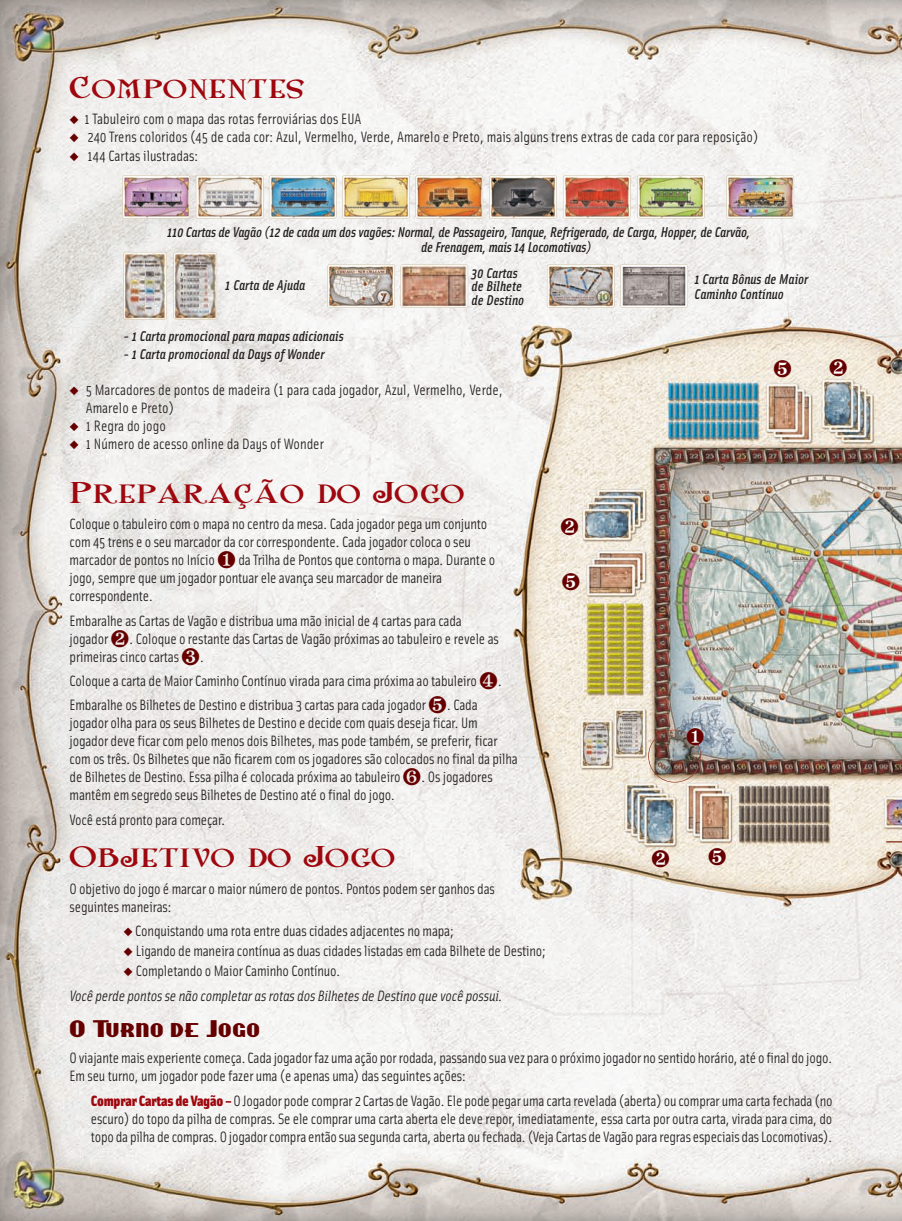
<style>
.page{position:relative;width:902px;height:1221px;background:#fff}
.page>*{position:absolute;margin:0;border:0;box-sizing:border-box;transform-origin:0 0}
.t1{font:25.5px "Shangri La NF Small Caps";letter-spacing:.035em;color:#9d070d;scale:1.18 1}
.t2{font:20.4px "Chippewa Falls NF";letter-spacing:.035em;color:#600;scale:1.18 1}
.t3{font:15px/18px "Solex";letter-spacing:-.015em;color:#231f20}
.t4{font:italic 15px "Solex";letter-spacing:-.015em;color:#231f20}
.t5{font:italic 500 14.25px/15px "Solex";color:#231f20}
.s1{font-weight:900;color:#9d070d}
</style>
<div class="page">
<img style="left:0;top:0;width:901px;height:1220px">
<div style="left:648px;top:729px;width:53px;height:53px;border:2px solid #954a35;border-radius:50%"></div>
<div style="left:560px;top:519px;width:17px;height:16px;background:#faf2e9;border-radius:50%"></div>
<svg style="left:886px;top:841px;width:15px;height:1px"></svg>
<img style="left:726px;top:175px;width:68px;height:44px">
<img style="left:122px;top:175px;width:68px;height:44px">
<svg style="left:196px;top:175px;width:67px;height:44px;background:#d2c9c0"></svg>
<img style="left:269px;top:175px;width:67px;height:44px">
<img style="left:342px;top:175px;width:141px;height:44px">
<svg style="left:489px;top:175px;width:67px;height:44px;background:#7d7772"></svg>
<img style="left:563px;top:175px;width:67px;height:44px">
<img style="left:637px;top:175px;width:67px;height:44px">
<img style="left:123px;top:252px;width:44px;height:67px">
<svg style="left:173px;top:252px;width:44px;height:67px;background:#b9b1a9"></svg>
<svg style="left:620px;top:264px;width:68px;height:44px;background:#aaa29e"></svg>
<img style="left:547px;top:264px;width:67px;height:44px">
<img style="left:327px;top:264px;width:141px;height:44px">
<svg style="left:70px;top:116px;width:9px;height:9px"></svg>
<svg style="left:70px;top:134px;width:9px;height:9px"></svg>
<svg style="left:70px;top:152px;width:9px;height:9px"></svg>
<svg style="left:70px;top:386px;width:9px;height:9px"></svg>
<svg style="left:70px;top:422px;width:9px;height:9px"></svg>
<svg style="left:70px;top:440px;width:9px;height:9px"></svg>
<svg style="left:218px;top:551px;width:17px;height:17px"></svg>
<svg style="left:111px;top:629px;width:18px;height:18px"></svg>
<svg style="left:182px;top:647px;width:17px;height:18px"></svg>
<svg style="left:480px;top:672px;width:17px;height:17px"></svg>
<svg style="left:429px;top:696px;width:17px;height:17px"></svg>
<svg style="left:403px;top:768px;width:17px;height:17px"></svg>
<svg style="left:124px;top:927px;width:9px;height:9px"></svg>
<svg style="left:124px;top:947px;width:9px;height:9px"></svg>
<svg style="left:124px;top:967px;width:9px;height:9px"></svg>
<svg style="left:686px;top:727px;width:18px;height:17px"></svg>
<svg style="left:774px;top:360px;width:17px;height:17px"></svg>
<svg style="left:829px;top:359px;width:17px;height:17px"></svg>
<svg style="left:561px;top:518px;width:17px;height:17px"></svg>
<svg style="left:562px;top:572px;width:17px;height:18px"></svg>
<svg style="left:652px;top:849px;width:17px;height:18px"></svg>
<svg style="left:708px;top:848px;width:17px;height:17px"></svg>
<h1 class="t1" style="left:70px;top:70px;width:200px">Componentes</h1>
<p class="t3" style="left:84px;top:110px;width:675px">1 Tabuleiro com o mapa das rotas ferroviárias dos EUA<br>240 Trens coloridos (45 de cada cor: Azul, Vermelho, Verde, Amarelo e Preto, mais alguns trens extras de cada cor para reposição)<br>144 Cartas ilustradas:</p>
<p class="t5" style="left:421px;top:224px;width:331px;text-indent:-254px">110 Cartas de Vagão (12 de cada um dos vagões: Normal, de Passageiro, Tanque, Refrigerado, de Carga, Hopper, de Carvão, de Frenagem, mais 14 Locomotivas)</p>
<p class="t5" style="left:471px;top:265px;width:54px;line-height:13.5px">30 Cartas de Bilhete de Destino</p>
<p class="t5" style="left:694px;top:271px;width:115px">1 Carta Bônus de Maior<br>Caminho Contínuo</p>
<p class="t5" style="left:225px;top:277px;width:82px">1 Carta de Ajuda</p>
<p class="t5" style="left:124px;top:327px;width:222px">- 1 Carta promocional para mapas adicionais</p>
<p class="t5" style="left:124px;top:345px;width:202px">- 1 Carta promocional da Days of Wonder</p>
<p class="t3" style="left:86px;top:380px;width:419px">5 Marcadores de pontos de madeira (1 para cada jogador, Azul, Vermelho, Verde, Amarelo e Preto)<br>1 Regra do jogo<br>1 Número de acesso online da Days of Wonder</p>
<h1 class="t1" style="left:70px;top:474px;width:336px">Preparação do Jogo</h1>
<p class="t3" style="left:70px;top:514px;width:419px">Coloque o tabuleiro com o mapa no centro da mesa. Cada jogador pega um conjunto com 45 trens e o seu marcador da cor correspondente. Cada jogador coloca o seu marcador de pontos no Início</p>
<p class="t3" style="left:70px;top:550px;width:427px;text-indent:169px">da Trilha de Pontos que contorna o mapa. Durante o jogo, sempre que um jogador pontuar ele avança seu marcador de maneira correspondente.</p>
<p class="t3" style="left:70px;top:611px;width:394px">Embaralhe as Cartas de Vagão e distribua uma mão inicial de 4 cartas para cada jogador</p>
<p class="t3" style="left:70px;top:629px;width:431px;text-indent:60px">. Coloque o restante das Cartas de Vagão próximas ao tabuleiro e revele as primeiras cinco cartas</p>
<p class="t3" style="left:70px;top:643px;width:409px;line-height:24.3px;text-indent:131px">.<br>Coloque a carta de Maior Caminho Contínuo virada para cima próxima ao tabuleiro</p>
<p class="t3" style="left:498px;top:671px;width:6px">.</p>
<p class="t3" style="left:70px;top:695px;width:449px;text-indent:377px">. Cada jogador olha para os seus Bilhetes de Destino e decide com quais deseja ficar. Um jogador deve ficar com pelo menos dois Bilhetes, mas pode também, se preferir, ficar com os três. Os Bilhetes que não ficarem com os jogadores são colocados no final da pilha de Bilhetes de Destino. Essa pilha é colocada próxima ao tabuleiro</p>
<p class="t3" style="left:70px;top:695px;width:358px">Embaralhe os Bilhetes de Destino e distribua 3 cartas para cada jogador</p>
<p class="t3" style="left:421px;top:767px;width:73px">. Os jogadores</p>
<p class="t3" style="left:70px;top:782px;width:327px;line-height:24.3px">mantêm em segredo seus Bilhetes de Destino até o final do jogo.<br>Você está pronto para começar.</p>
<h1 class="t1" style="left:70px;top:838px;width:277px">Objetivo do Jogo</h1>
<p class="t3" style="left:70px;top:879px;width:427px">O objetivo do jogo é marcar o maior número de pontos. Pontos podem ser ganhos das seguintes maneiras:</p>
<p class="t3" style="left:135px;top:920px;width:412px;line-height:20.1px">Conquistando uma rota entre duas cidades adjacentes no mapa;<br>Ligando de maneira contínua as duas cidades listadas em cada Bilhete de Destino;<br>Completando o Maior Caminho Contínuo.</p>
<p class="t4" style="left:70px;top:986px;width:435px">Você perde pontos se não completar as rotas dos Bilhetes de Destino que você possui.</p>
<h2 class="t2" style="left:70px;top:1013px;width:163px">O Turno de Jogo</h2>
<p class="t3" style="left:70px;top:1048px;width:764px">O viajante mais experiente começa. Cada jogador faz uma ação por rodada, passando sua vez para o próximo jogador no sentido horário, até o final do jogo.<br>Em seu turno, um jogador pode fazer uma (e apenas uma) das seguintes ações:</p>
<p class="t3" style="left:91px;top:1090px;width:743px;text-align:justify"><span class="s1">Comprar Cartas de Vagão –</span>O Jogador pode comprar 2 Cartas de Vagão. Ele pode pegar uma carta revelada (aberta) ou comprar uma carta fechada (no escuro) do topo da pilha de compras. Se ele comprar uma carta aberta ele deve repor, imediatamente, essa carta por outra carta, virada para cima, do topo da pilha de compras. O jogador compra então sua segunda carta, aberta ou fechada. (Veja Cartas de Vagão para regras especiais das Locomotivas).</p>
</div>
